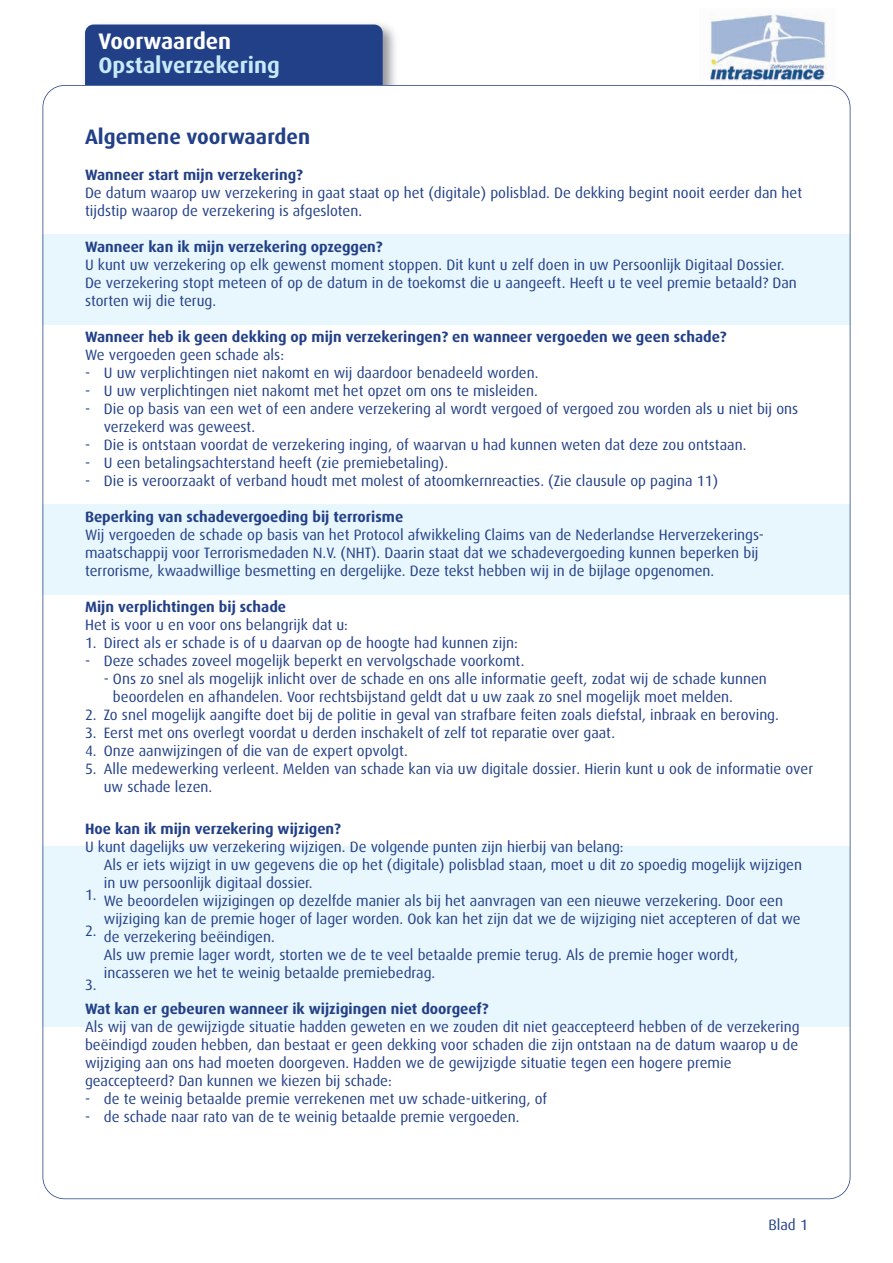
<style>
.page{position:relative;width:893px;height:1263px;background:#fff}
.page>*{position:absolute;margin:0;border:0;box-sizing:border-box;transform-origin:0 0}
.t1{font:700 22.5px "Dax";color:#c6eafa}
.t2{font:700 22.5px "Dax";color:#fff}
.t3{font:700 21px "Dax";color:#224087}
.t4{font:15px/18px "Dax";color:#224087}
.t5{font:700 15px "Dax";color:#224087}
</style>
<div class="page">
<div style="left:43px;top:234px;width:807px;height:90px;background:#e8f6fd"></div>
<div style="left:43px;top:504px;width:807px;height:90px;background:#e8f6fd"></div>
<div style="left:43px;top:846px;width:807px;height:180px;background:#e8f6fd"></div>
<img style="left:85px;top:24px;width:310px;height:61px">
<div style="left:85px;top:25px;width:298px;height:83px;background:#224087;border-radius:9px"></div>
<div style="left:71px;top:85px;width:330px;height:41px;background:#fff"></div>
<img style="left:710px;top:12px;width:117px;height:69px">
<h1 class="t2" style="left:99px;top:31px;width:134px">Voorwaarden</h1>
<h1 class="t1" style="left:99px;top:55px;width:183px">Opstalverzekering</h1>
<h2 class="t3" style="left:85px;top:128px;width:227px">Algemene voorwaarden</h2>
<p class="t5" style="left:85px;top:168px;width:219px">Wanneer start mijn verzekering?</p>
<p class="t4" style="left:85px;top:185px;width:719px">De datum waarop uw verzekering in gaat staat op het (digitale) polisblad. De dekking begint nooit eerder dan het tijdstip waarop de verzekering is afgesloten.</p>
<p class="t5" style="left:85px;top:240px;width:299px">Wanneer kan ik mijn verzekering opzeggen?</p>
<p class="t4" style="left:85px;top:257px;width:713px">U kunt uw verzekering op elk gewenst moment stoppen. Dit kunt u zelf doen in uw Persoonlijk Digitaal Dossier.<br>De verzekering stopt meteen of op de datum in de toekomst die u aangeeft. Heeft u te veel premie betaald? Dan storten wij die terug.</p>
<p class="t5" style="left:85px;top:330px;width:643px">Wanneer heb ik geen dekking op mijn verzekeringen? en wanneer vergoeden we geen schade?</p>
<p class="t4" style="left:85px;top:347px;width:201px">We vergoeden geen schade als:</p>
<p class="t4" style="left:85px;top:365px;width:455px">- U uw verplichtingen niet nakomt en wij daardoor benadeeld worden.</p>
<p class="t4" style="left:85px;top:383px;width:454px">- U uw verplichtingen niet nakomt met het opzet om ons te misleiden.</p>
<p class="t4" style="left:104px;top:401px;width:696px;text-indent:-19px">- Die op basis van een wet of een andere verzekering al wordt vergoed of vergoed zou worden als u niet bij ons verzekerd was geweest.</p>
<p class="t4" style="left:85px;top:437px;width:663px">- Die is ontstaan voordat de verzekering inging, of waarvan u had kunnen weten dat deze zou ontstaan.</p>
<p class="t4" style="left:85px;top:455px;width:365px">- U een betalingsachterstand heeft (zie premiebetaling).</p>
<p class="t4" style="left:85px;top:473px;width:635px">- Die is veroorzaakt of verband houdt met molest of atoomkernreacties. (Zie clausule op pagina 11)</p>
<p class="t5" style="left:85px;top:510px;width:320px">Beperking van schadevergoeding bij terrorisme</p>
<p class="t4" style="left:85px;top:527px;width:680px">Wij vergoeden de schade op basis van het Protocol afwikkeling Claims van de Nederlandse Herverzekerings&shy;maatschappij voor Terrorismedaden N.V. (NHT). Daarin staat dat we schadevergoeding kunnen beperken bij terrorisme, kwaadwillige besmetting en dergelijke. Deze tekst hebben wij in de bijlage opgenomen.</p>
<p class="t5" style="left:85px;top:600px;width:203px">Mijn verplichtingen bij schade</p>
<p class="t4" style="left:85px;top:617px;width:264px">Het is voor u en voor ons belangrijk dat u:</p>
<p class="t4" style="left:85px;top:635px;width:434px">1. Direct als er schade is of u daarvan op de hoogte had kunnen zijn:</p>
<p class="t4" style="left:85px;top:653px;width:441px">- Deze schades zoveel mogelijk beperkt en vervolgschade voorkomt.</p>
<p class="t4" style="left:113px;top:671px;width:655px;text-indent:-9px">- Ons zo snel als mogelijk inlicht over de schade en ons alle informatie geeft, zodat wij de schade kunnen beoordelen en afhandelen. Voor rechtsbijstand geldt dat u uw zaak zo snel mogelijk moet melden.</p>
<p class="t4" style="left:85px;top:707px;width:695px">2. Zo snel mogelijk aangifte doet bij de politie in geval van strafbare feiten zoals diefstal, inbraak en beroving.</p>
<p class="t4" style="left:85px;top:725px;width:532px">3. Eerst met ons overlegt voordat u derden inschakelt of zelf tot reparatie over gaat.</p>
<p class="t4" style="left:85px;top:743px;width:324px">4. Onze aanwijzingen of die van de expert opvolgt.</p>
<p class="t4" style="left:104px;top:761px;width:711px;text-indent:-19px">5. Alle medewerking verleent. Melden van schade kan via uw digitale dossier. Hierin kunt u ook de informatie over uw schade lezen.</p>
<p class="t5" style="left:85px;top:822px;width:257px">Hoe kan ik mijn verzekering wijzigen?</p>
<p class="t4" style="left:85px;top:839px;width:540px">U kunt dagelijks uw verzekering wijzigen. De volgende punten zijn hierbij van belang:</p>
<p class="t4" style="left:85px;top:887px;width:13px">1.</p>
<p class="t4" style="left:104px;top:857px;width:700px">Als er iets wijzigt in uw gegevens die op het (digitale) polisblad staan, moet u dit zo spoedig mogelijk wijzigen in uw persoonlijk digitaal dossier.</p>
<p class="t4" style="left:104px;top:893px;width:698px">We beoordelen wijzigingen op dezelfde manier als bij het aanvragen van een nieuwe verzekering. Door een wijziging kan de premie hoger of lager worden. Ook kan het zijn dat we de wijziging niet accepteren of dat we de verzekering beëindigen.</p>
<p class="t4" style="left:85px;top:923px;width:13px">2.</p>
<p class="t4" style="left:104px;top:947px;width:636px">Als uw premie lager wordt, storten we de te veel betaalde premie terug. Als de premie hoger wordt, incasseren we het te weinig betaalde premiebedrag.</p>
<p class="t5" style="left:85px;top:1002px;width:405px">Wat kan er gebeuren wanneer ik wijzigingen niet doorgeef?</p>
<p class="t4" style="left:85px;top:1019px;width:716px">Als wij van de gewijzigde situatie hadden geweten en we zouden dit niet geaccepteerd hebben of de verzekering beëindigd zouden hebben, dan bestaat er geen dekking voor schaden die zijn ontstaan na de datum waarop u de wijziging aan ons had moeten doorgeven. Hadden we de gewijzigde situatie tegen een hogere premie geaccepteerd? Dan kunnen we kiezen bij schade:</p>
<p class="t4" style="left:85px;top:1091px;width:464px">- de te weinig betaalde premie verrekenen met uw schade-uitkering, of</p>
<p class="t4" style="left:85px;top:1109px;width:436px">- de schade naar rato van de te weinig betaalde premie vergoeden.</p>
<p class="t4" style="left:85px;top:977px;width:13px">3.</p>
<p class="t4" style="left:768px;top:1217px;width:41px">Blad 1</p>
</div>
